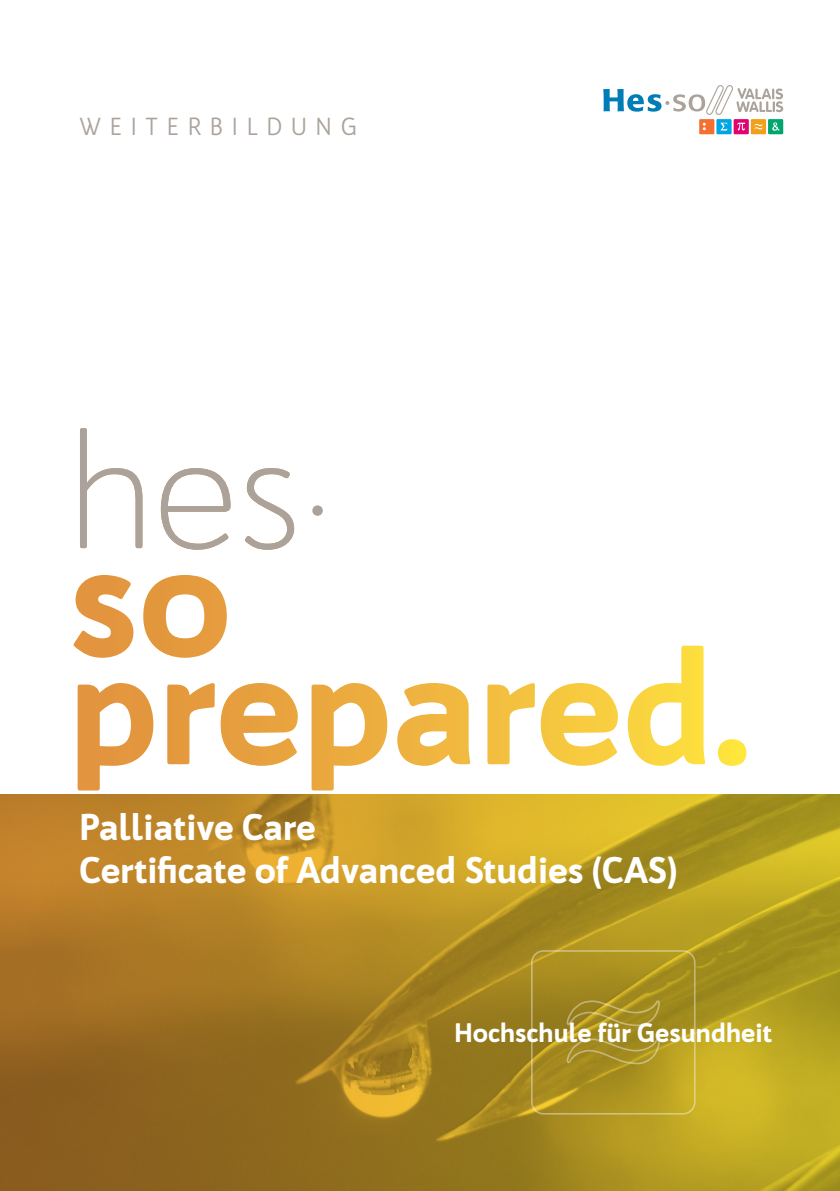
<style>
.page{position:relative;width:840px;height:1191px;background:#fff}
.page>*{position:absolute;margin:0;border:0;box-sizing:border-box;transform-origin:0 0}
.t1{font:900 36px/43.2px "Bw Quinta Pro";color:#fff}
.t2{font:900 26px "Bw Quinta Pro";color:#fff}
.t3{font:24px "Bw Quinta Pro";letter-spacing:.36em;color:#aba39b}
</style>
<div class="page">
<img style="left:0;top:794px;width:839px;height:397px">
<svg style="left:530px;top:950px;width:165px;height:164px;background:#ab9223"></svg>
<svg style="left:73px;top:575px;width:60px;height:83px"></svg>
<svg style="left:143px;top:575px;width:84px;height:83px"></svg>
<svg style="left:78px;top:683px;width:75px;height:107px"></svg>
<svg style="left:167px;top:683px;width:130px;height:83px"></svg>
<svg style="left:311px;top:683px;width:76px;height:107px"></svg>
<svg style="left:397px;top:683px;width:73px;height:83px"></svg>
<svg style="left:487px;top:683px;width:47px;height:81px"></svg>
<svg style="left:540px;top:683px;width:77px;height:83px"></svg>
<svg style="left:627px;top:645px;width:78px;height:121px"></svg>
<svg style="left:717px;top:739px;width:29px;height:27px"></svg>
<svg style="left:80px;top:428px;width:62px;height:120px"></svg>
<svg style="left:161px;top:468px;width:69px;height:82px"></svg>
<svg style="left:245px;top:468px;width:49px;height:82px"></svg>
<div style="left:312px;top:505px;width:10px;height:11px;background:#aba199;border-radius:50%"></div>
<svg style="left:603px;top:85px;width:179px;height:30px"></svg>
<svg style="left:716px;top:119px;width:15px;height:15px"></svg>
<svg style="left:720px;top:123px;width:6px;height:7px"></svg>
<svg style="left:733px;top:119px;width:15px;height:15px"></svg>
<svg style="left:736px;top:123px;width:8px;height:7px"></svg>
<div style="left:750px;top:119px;width:15px;height:15px;background:#f1a019"></div>
<svg style="left:754px;top:124px;width:8px;height:5px"></svg>
<svg style="left:767px;top:119px;width:15px;height:15px"></svg>
<svg style="left:771px;top:122px;width:8px;height:9px"></svg>
<div style="left:698px;top:119px;width:16px;height:15px;background:#f37032"></div>
<svg style="left:702px;top:123px;width:3px;height:7px"></svg>
<p class="t3" style="left:79px;top:112px;width:279px">WEITERBILDUNG</p>
<p class="t1" style="left:79px;top:806px;width:599px">Palliative Care<br>Certificate of Advanced Studies (CAS)</p>
<p class="t2" style="left:454px;top:1016px;width:319px">Hochschule für Gesundheit</p>
</div>
